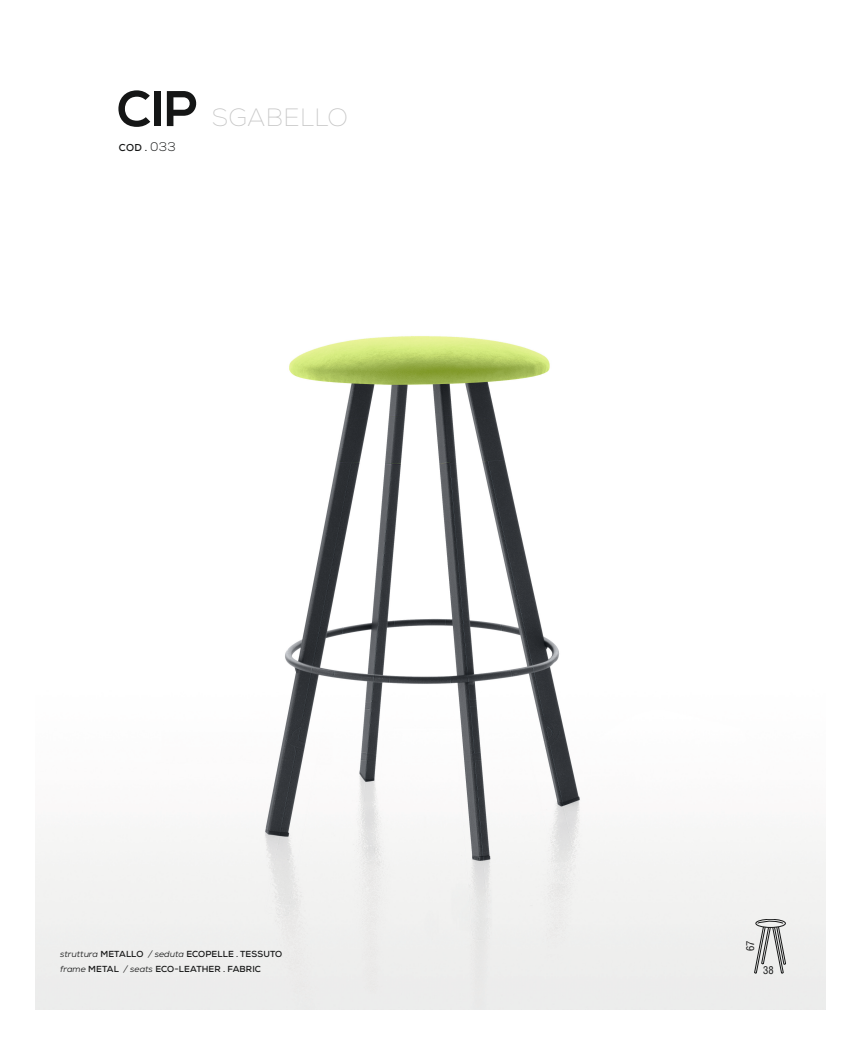
<style>
.page{position:relative;width:854px;height:1063px;background:#fff}
.page>*{position:absolute;margin:0;border:0;box-sizing:border-box;transform-origin:0 0}
.t1{font:100 25px "Nexa";letter-spacing:.015em;color:#c5c5c5}
.t2{font:condensed 10.5px "Helvetica LT Std";color:#151616}
.t3{font:700 10px "Nexa";color:#151616}
.t4{font:700 8.75px "Nexa";letter-spacing:.015em;color:#151616}
.s1{font-weight:700;font-size:50px;color:#151616}
.s2{font-weight:300;font-size:12.5px}
.s3{font-weight:400;font-style:italic}
</style>
<div class="page">
<img style="left:35px;top:336px;width:791px;height:674px">
<svg style="left:754px;top:919px;width:32px;height:57px;background:#bbb"></svg>
<p class="t1" style="left:117px;top:102px;width:232px"><span class="s1">CIP</span> SGABELLO</p>
<p class="t3" style="left:119px;top:141px;width:58px">COD . <span class="s2">033</span></p>
<p class="t4" style="left:60px;top:948px;width:224px"><span class="s3">struttura</span> METALLO <span class="s3">/ seduta</span> ECOPELLE . TESSUTO</p>
<p class="t4" style="left:60px;top:963px;width:202px"><span class="s3">frame</span> METAL <span class="s3">/ seats</span> ECO-LEATHER . FABRIC</p>
<p class="t2" style="left:743px;top:951px;width:12px;rotate:-90deg">67</p>
<p class="t2" style="left:763px;top:963px;width:12px">38</p>
</div>
